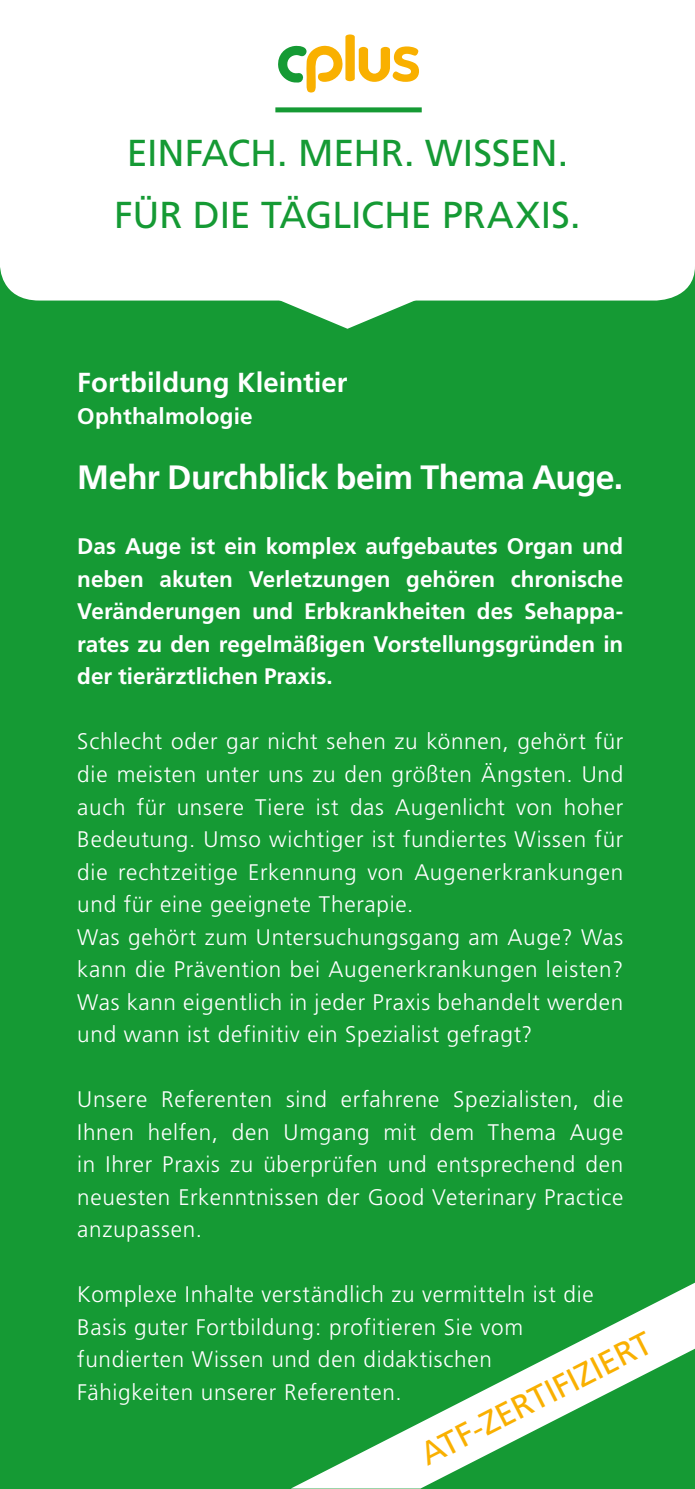
<style>
.page{position:relative;width:695px;height:1489px;background:#fff}
.page>*{position:absolute;margin:0;border:0;box-sizing:border-box;transform-origin:0 0}
.t1{font:37.5px/62.5px "Frutiger";letter-spacing:-.005em;color:#159a34;text-align:center}
.t2{font:700 33.75px "Frutiger";letter-spacing:-.015em;color:#fff}
.t3{font:32.5px "Frutiger";color:#f9b000}
.t4{font:700 27.5px "Frutiger";color:#fff}
.t5{font:300 22.5px/32.5px "Frutiger";letter-spacing:.03em;color:#fff}
.t6{font:700 22.5px/32.5px "Frutiger";color:#fff;text-align:justify}
</style>
<div class="page">
<div style="left:0;top:107px;width:694px;height:1381px;background:#159a34"></div>
<svg style="left:292px;top:1283px;width:402px;height:205px"></svg>
<div style="left:0;top:107px;width:694px;height:193px;background:#fff"></div>
<svg style="left:252px;top:289px;width:190px;height:40px"></svg>
<div style="left:275px;top:107px;width:146px;height:5px;background:#159a34"></div>
<svg style="left:278px;top:34px;width:141px;height:59px"></svg>
<h1 class="t1" style="left:114px;top:121px;width:468px">EINFACH. MEHR. WISSEN.<br>FÜR DIE TÄGLICHE PRAXIS.</h1>
<p class="t4" style="left:77px;top:366px;width:272px">Fortbildung Kleintier</p>
<p class="t6" style="left:77px;top:400px;width:177px">Ophthalmologie</p>
<h2 class="t2" style="left:77px;top:458px;width:547px">Mehr Durchblick beim Thema Auge.</h2>
<p class="t6" style="left:77px;top:530px;width:547px">Das Auge ist ein komplex aufgebautes Organ und neben akuten Verletzungen gehören chronische Veränderungen und Erbkrankheiten des Sehappa&shy;rates zu den regelmäßigen Vorstellungsgründen in der tierärztlichen Praxis.</p>
<p class="t5" style="left:77px;top:725px;width:547px">Schlecht oder gar nicht sehen zu können, gehört für die meisten unter uns zu den größten Ängsten. Und auch für unsere Tiere ist das Augenlicht von hoher Bedeutung. Umso wichtiger ist fundiertes Wissen für die rechtzeitige Erkennung von Augenerkrankungen und für eine geeignete Therapie.<br>Was gehört zum Untersuchungsgang am Auge? Was kann die Prävention bei Augenerkrankungen leisten?<br>Was kann eigentlich in jeder Praxis behandelt werden und wann ist definitiv ein Spezialist gefragt?</p>
<p class="t5" style="left:77px;top:1082px;width:547px;text-align:justify">Unsere Referenten sind erfahrene Spezialisten, die Ihnen helfen, den Umgang mit dem Thema Auge in Ihrer Praxis zu überprüfen und entsprechend den neuesten Erkenntnissen der Good Veterinary Practice anzupassen.</p>
<p class="t5" style="left:77px;top:1277px;width:518px">Komplexe Inhalte verständlich zu vermitteln ist die Basis guter Fortbildung: profitieren Sie vom fundierten Wissen und den didaktischen Fähigkeiten unserer Referenten.</p>
<h3 class="t3" style="left:413px;top:1438px;width:257px;rotate:-27deg">ATF-ZERTIFIZIERT</h3>
</div>
